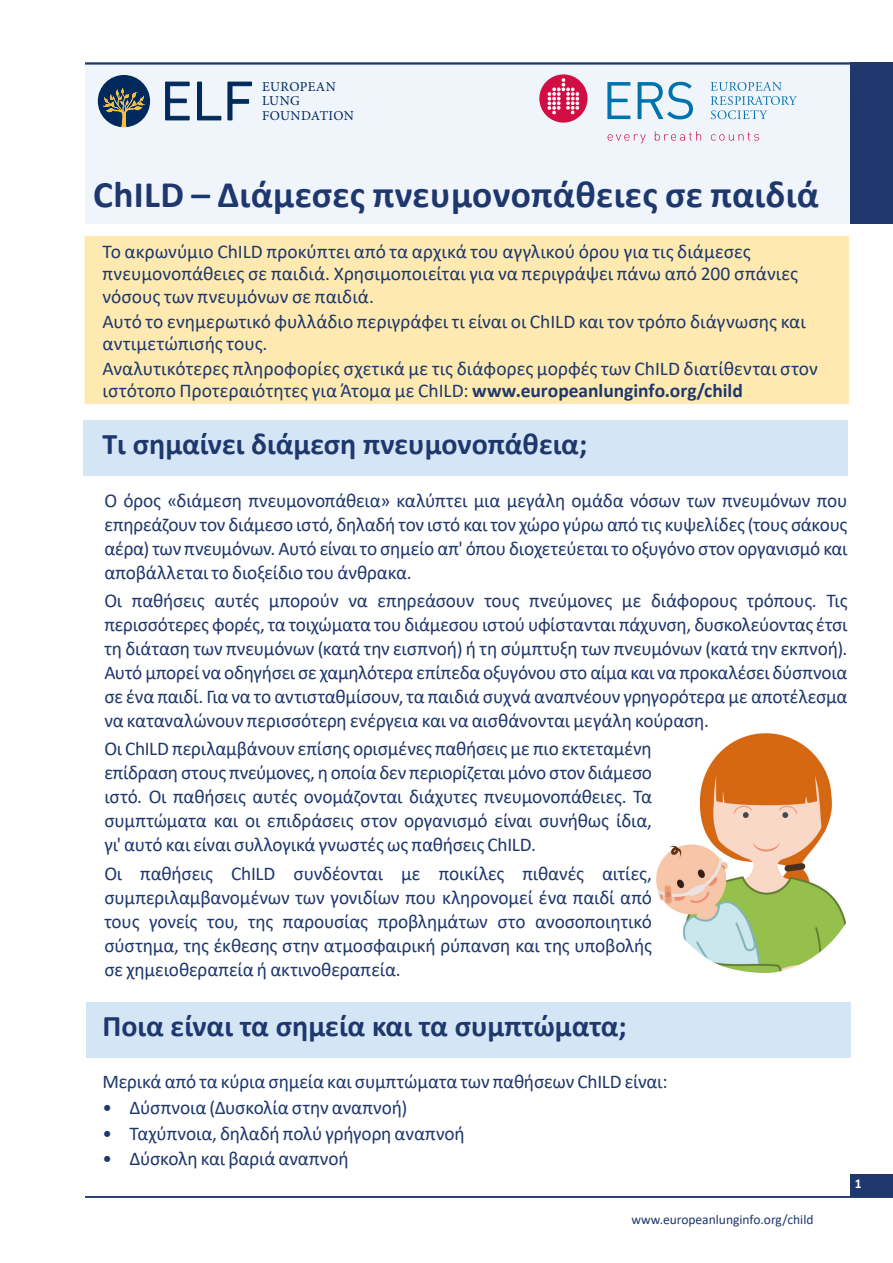
<style>
.page{position:relative;width:893px;height:1263px;background:#fff}
.page>*{position:absolute;margin:0;border:0;box-sizing:border-box;transform-origin:0 0}
.H___Article_title{font:700 37.5px "Calibri";letter-spacing:.01em;color:#1e376d}
.t1{font:700 30px "Calibri";color:#1e376d}
.H___B-head{font:19.5px/24px "Calibri";letter-spacing:-.005em;color:#1e376d;text-align:justify}
.t2{font:13.5px "Calibri";color:#1e376d}
.t3{font:13.5px/14.7px "Minion Pro";letter-spacing:.025em;color:#00295c}
.t4{font:700 13.5px "Calibri";color:#fff}
.s1{font-weight:700}
</style>
<div class="page">
<div style="left:85px;top:63px;width:808px;height:161px;background:#eff5fb"></div>
<hr style="left:85px;top:62px;width:808px;height:3px;background:#1e376d">
<div style="left:850px;top:63px;width:43px;height:161px;background:#20386d"></div>
<svg style="left:711px;top:82px;width:86px;height:37px"></svg>
<svg style="left:607px;top:82px;width:23px;height:37px"></svg>
<svg style="left:608px;top:134px;width:38px;height:9px"></svg>
<svg style="left:655px;top:131px;width:46px;height:10px"></svg>
<svg style="left:711px;top:132px;width:48px;height:9px"></svg>
<div style="left:539px;top:74px;width:48px;height:49px;background:#d20d44;border-radius:50%"></div>
<svg style="left:548px;top:78px;width:31px;height:36px"></svg>
<svg style="left:638px;top:82px;width:55px;height:37px"></svg>
<div style="left:850px;top:1175px;width:43px;height:22px;background:#1e376d"></div>
<hr style="left:85px;top:1196px;width:808px;height:2px;background:#1e376d">
<svg style="left:165px;top:81px;width:25px;height:40px"></svg>
<svg style="left:197px;top:81px;width:24px;height:40px"></svg>
<svg style="left:227px;top:81px;width:25px;height:40px"></svg>
<svg style="left:98px;top:75px;width:52px;height:52px"></svg>
<div style="left:83px;top:420px;width:765px;height:56px;background:#d4e5f5"></div>
<div style="left:84px;top:236px;width:765px;height:168px;background:#feeab0"></div>
<div style="left:86px;top:1002px;width:764px;height:55px;background:#d4e5f5"></div>
<img style="left:656px;top:733px;width:190px;height:240px">
<p class="t3" style="left:262px;top:79px;width:93px">EUROPEAN<br>LUNG<br>FOUNDATION</p>
<p class="H___Article_title" style="left:93px;top:168px;width:727px">ChILD – Διάμεσες πνευμονοπάθειες σε παιδιά</p>
<p class="H___B-head" style="left:102px;top:240px;width:697px;line-height:22.5px;text-align:left">Το ακρωνύμιο ChILD προκύπτει από τα αρχικά του αγγλικού όρου για τις διάμεσες πνευμονοπάθειες σε παιδιά. Χρησιμοποιείται για να περιγράψει πάνω από 200 σπάνιες νόσους των πνευμόνων σε παιδιά.</p>
<p class="H___B-head" style="left:102px;top:309px;width:705px;line-height:22.5px">Αυτό το ενημερωτικό φυλλάδιο περιγράφει τι είναι οι ChILD και τον τρόπο διάγνωσης και αντιμετώπισής τους.</p>
<p class="H___B-head" style="left:102px;top:356px;width:717px;line-height:22.5px">Αναλυτικότερες πληροφορίες σχετικά με τις διάφορες μορφές των ChILD διατίθενται στον ιστότοπο Προτεραιότητες για Άτομα με ChILD: <span class="s1">www.europeanlunginfo.org/child</span></p>
<p class="t1" style="left:102px;top:423px;width:486px">Τι σημαίνει διάμεση πνευμονοπάθεια;</p>
<p class="H___B-head" style="left:104px;top:488px;width:745px">Ο όρος «διάμεση πνευμονοπάθεια» καλύπτει μια μεγάλη ομάδα νόσων των πνευμόνων που επηρεάζουν τον διάμεσο ιστό, δηλαδή τον ιστό και τον χώρο γύρω από τις κυψελίδες (τους σάκους αέρα) των πνευμόνων. Αυτό είναι το σημείο απ' όπου διοχετεύεται το οξυγόνο στον οργανισμό και αποβάλλεται το διοξείδιο του άνθρακα.</p>
<p class="H___B-head" style="left:104px;top:588px;width:745px">Οι παθήσεις αυτές μπορούν να επηρεάσουν τους πνεύμονες με διάφορους τρόπους. Τις περισσότερες φορές, τα τοιχώματα του διάμεσου ιστού υφίστανται πάχυνση, δυσκολεύοντας έτσι τη διάταση των πνευμόνων (κατά την εισπνοή) ή τη σύμπτυξη των πνευμόνων (κατά την εκπνοή).<br>Αυτό μπορεί να οδηγήσει σε χαμηλότερα επίπεδα οξυγόνου στο αίμα και να προκαλέσει δύσπνοια σε ένα παιδί. Για να το αντισταθμίσουν, τα παιδιά συχνά αναπνέουν γρηγορότερα με αποτέλεσμα να καταναλώνουν περισσότερη ενέργεια και να αισθάνονται μεγάλη κούραση.</p>
<p class="H___B-head" style="left:104px;top:736px;width:549px">Οι ChILD περιλαμβάνουν επίσης ορισμένες παθήσεις με πιο εκτεταμένη επίδραση στους πνεύμονες, η οποία δεν περιορίζεται μόνο στον διάμεσο ιστό. Οι παθήσεις αυτές ονομάζονται διάχυτες πνευμονοπάθειες. Τα συμπτώματα και οι επιδράσεις στον οργανισμό είναι συνήθως ίδια, γι' αυτό και είναι συλλογικά γνωστές ως παθήσεις ChILD.</p>
<p class="H___B-head" style="left:104px;top:861px;width:549px">Οι παθήσεις ChILD συνδέονται με ποικίλες πιθανές αιτίες, συμπεριλαμβανομένων των γονιδίων που κληρονομεί ένα παιδί από τους γονείς του, της παρουσίας προβλημάτων στο ανοσοποιητικό σύστημα, της έκθεσης στην ατμοσφαιρική ρύπανση και της υποβολής σε χημειοθεραπεία ή ακτινοθεραπεία.</p>
<p class="t1" style="left:102px;top:1004px;width:526px">Ποια είναι τα σημεία και τα συμπτώματα;</p>
<p class="H___B-head" style="left:102px;top:1069px;width:567px">Μερικά από τα κύρια σημεία και συμπτώματα των παθήσεων ChILD είναι:</p>
<p class="H___B-head" style="left:102px;top:1095px;width:306px">• Δύσπνοια (Δυσκολία στην αναπνοή)</p>
<p class="H___B-head" style="left:102px;top:1120px;width:364px">• Ταχύπνοια, δηλαδή πολύ γρήγορη αναπνοή</p>
<p class="H___B-head" style="left:102px;top:1146px;width:248px">• Δύσκολη και βαριά αναπνοή</p>
<p class="t2" style="left:631px;top:1210px;width:184px">www.europeanlunginfo.org/child</p>
<p class="t4" style="left:855px;top:1174px;width:8px">1</p>
</div>
